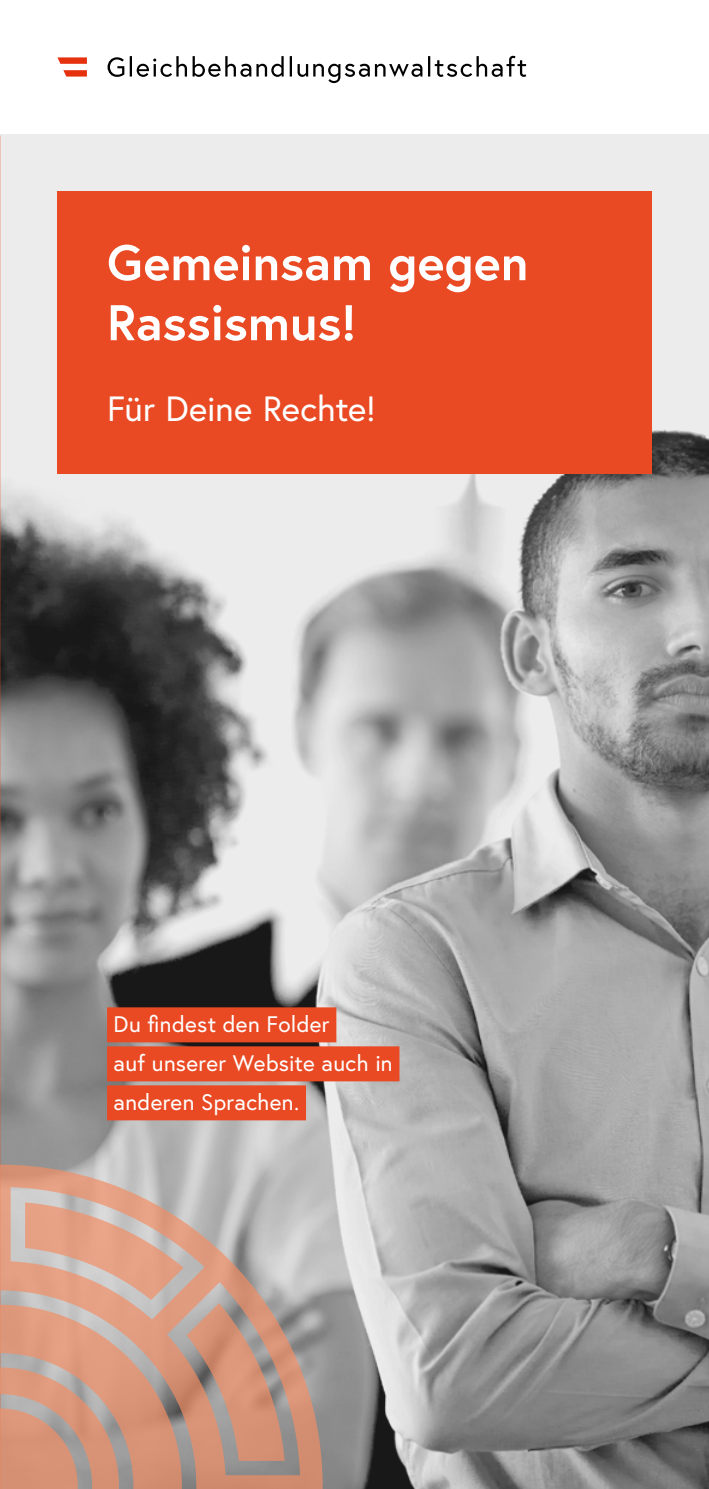
<style>
.page{position:relative;width:709px;height:1489px;background:#fff}
.page>*{position:absolute;margin:0;border:0;box-sizing:border-box;transform-origin:0 0}
.Cover_Titel{font:700 50px/60px "Europa Austria";color:#fff}
.Cover_Untertitel{font:35px "Europa Austria";letter-spacing:-.005em;color:#fff}
.t1{font:22.5px "Europa Austria";letter-spacing:.01em;color:#fff}
</style>
<div class="page">
<img style="left:0;top:134px;width:709px;height:1354px">
<svg style="left:0;top:1164px;width:323px;height:324px"></svg>
<svg style="left:0;top:1202px;width:285px;height:286px"></svg>
<svg style="left:107px;top:56px;width:419px;height:27px"></svg>
<svg style="left:57px;top:57px;width:30px;height:7px"></svg>
<svg style="left:63px;top:70px;width:24px;height:7px"></svg>
<div style="left:57px;top:191px;width:594px;height:283px;background:#e94a23"></div>
<div style="left:107px;top:1007px;width:229px;height:35px;background:#e94a23"></div>
<div style="left:107px;top:1046px;width:292px;height:35px;background:#e94a23"></div>
<div style="left:107px;top:1085px;width:199px;height:35px;background:#e94a23"></div>
<p class="Cover_Titel" style="left:107px;top:231px;width:423px">Gemeinsam gegen<br>Rassismus!</p>
<p class="Cover_Untertitel" style="left:107px;top:386px;width:270px">Für Deine Rechte!</p>
<p class="t1" style="left:114px;top:1010px;width:217px">Du findest den Folder</p>
<p class="t1" style="left:114px;top:1048px;width:281px">auf unserer Website auch in</p>
<p class="t1" style="left:114px;top:1087px;width:187px">anderen Sprachen.</p>
</div>
